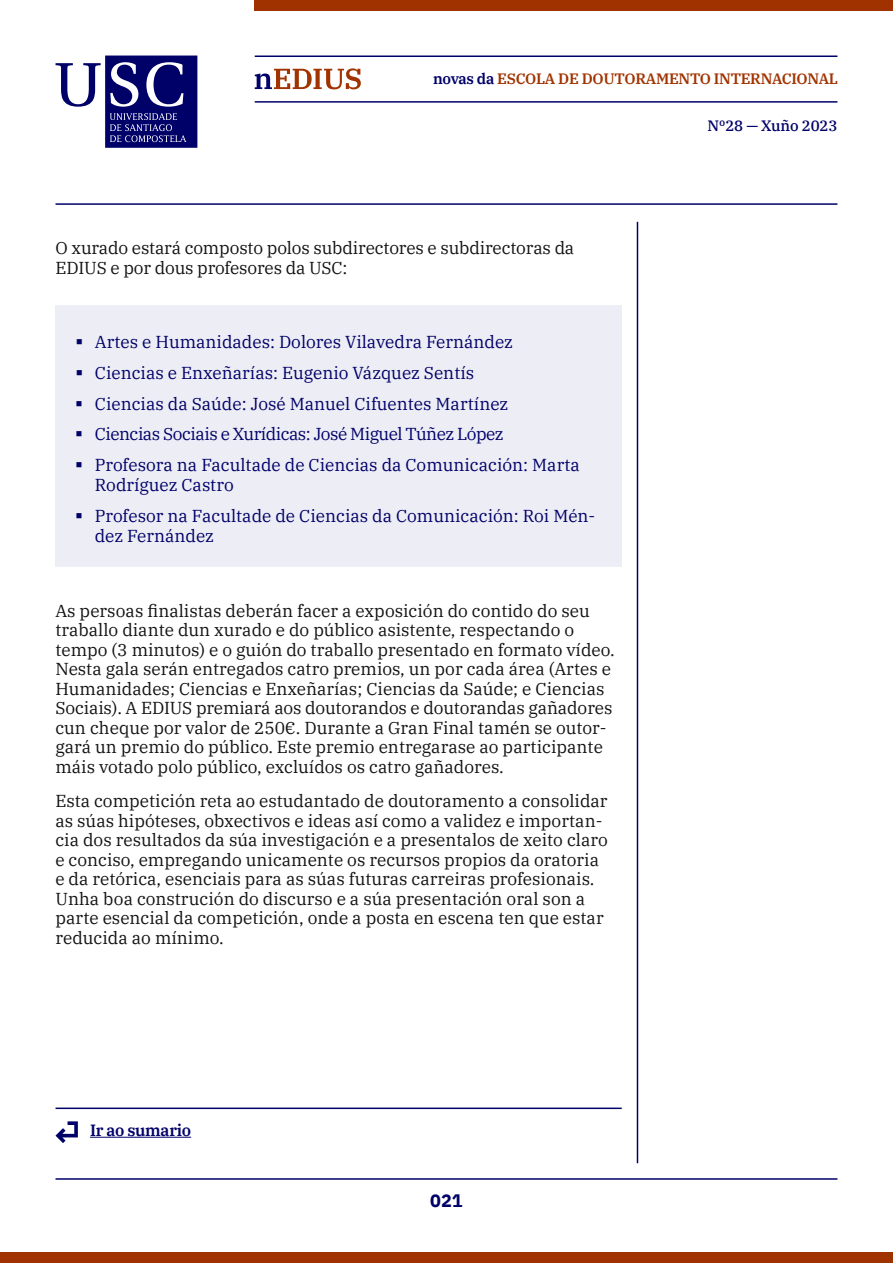
<style>
.page{position:relative;width:893px;height:1263px;background:#fff}
.page>*{position:absolute;margin:0;border:0;box-sizing:border-box;transform-origin:0 0}
.t1{font:700 18px "IBM Plex Sans";color:#000069}
.t2{font:17.25px/19.5px "IBM Plex Serif";color:#121212}
.t3{font:17.25px/30.8px "IBM Plex Serif";color:#000069}
.t4{font:600 16.2px "IBM Plex Serif";letter-spacing:-.02em;color:#000069}
.t5{font:600 15px "IBM Plex Serif";letter-spacing:-.02em;color:#a13300}
.t6{font:500 15px "IBM Plex Serif";letter-spacing:-.01em;color:#000069}
.s1{color:#000069}
</style>
<div class="page">
<svg style="left:56px;top:56px;width:141px;height:92px"></svg>
<hr style="left:255px;top:56px;width:582px;height:1px;background:#000069">
<hr style="left:255px;top:101px;width:582px;height:2px;background:#000069">
<div style="left:255px;top:0;width:638px;height:10px;background:#a03200"></div>
<div style="left:0;top:1252px;width:893px;height:11px;background:#a03200"></div>
<hr style="left:56px;top:1178px;width:781px;height:2px;background:#000069">
<hr style="left:90px;top:1137px;width:101px;height:1px;background:#000069">
<hr style="left:56px;top:1107px;width:566px;height:2px;background:#000069">
<svg style="left:56px;top:1121px;width:22px;height:22px"></svg>
<svg style="left:255px;top:68px;width:106px;height:21px"></svg>
<hr style="left:56px;top:203px;width:781px;height:2px;background:#000069">
<hr style="left:637px;top:222px;width:1px;height:941px;background:#000069">
<div style="left:56px;top:306px;width:566px;height:261px;background:#ededf5"></div>
<p class="t5" style="left:433px;top:67px;width:407px"><span class="s1">novas da</span> ESCOLA DE DOUTORAMENTO INTERNACIONAL</p>
<p class="t6" style="left:708px;top:114px;width:131px">Nº28 — Xuño 2023</p>
<p class="t2" style="left:56px;top:237px;width:520px">O xurado estará composto polos subdirectores e subdirectoras da<br>EDIUS e por dous profesores da USC:</p>
<p class="t3" style="left:95px;top:325px;width:487px">Artes e Humanidades: Dolores Vilavedra Fernández Ciencias e Enxeñarías: Eugenio Vázquez Sentís<br>Ciencias da Saúde: José Manuel Cifuentes Martínez<br>Ciencias Sociais e Xurídicas: José Miguel Túñez López Profesora na Facultade de Ciencias da Comunicación: Marta</p>
<p class="t3" style="left:95px;top:468px;width:502px">Rodríguez Castro<br>Profesor na Facultade de Ciencias da Comunicación: Roi Mén-</p>
<p class="t3" style="left:95px;top:519px;width:121px">dez Fernández</p>
<p class="t2" style="left:55px;top:599px;width:561px">As persoas finalistas deberán facer a exposición do contido do seu traballo diante dun xurado e do público asistente, respectando o tempo (3 minutos) e o guión do traballo presentado en formato vídeo.<br>Nesta gala serán entregados catro premios, un por cada área (Artes e Humanidades; Ciencias e Enxeñarías; Ciencias da Saúde; e Ciencias Sociais). A EDIUS premiará aos doutorandos e doutorandas gañadores cun cheque por valor de 250€. Durante a Gran Final tamén se outor&shy;gará un premio do público. Este premio entregarase ao participante máis votado polo público, excluídos os catro gañadores.</p>
<p class="t2" style="left:55px;top:790px;width:554px">Esta competición reta ao estudantado de doutoramento a consolidar as súas hipóteses, obxectivos e ideas así como a validez e importan&shy;cia dos resultados da súa investigación e a presentalos de xeito claro e conciso, empregando unicamente os recursos propios da oratoria e da retórica, esenciais para as súas futuras carreiras profesionais.<br>Unha boa construción do discurso e a súa presentación oral son a parte esencial da competición, onde a posta en escena ten que estar reducida ao mínimo.</p>
<p class="t4" style="left:90px;top:1118px;width:103px">Ir ao sumario</p>
<p class="t1" style="left:430px;top:1186px;width:34px">021</p>
</div>
